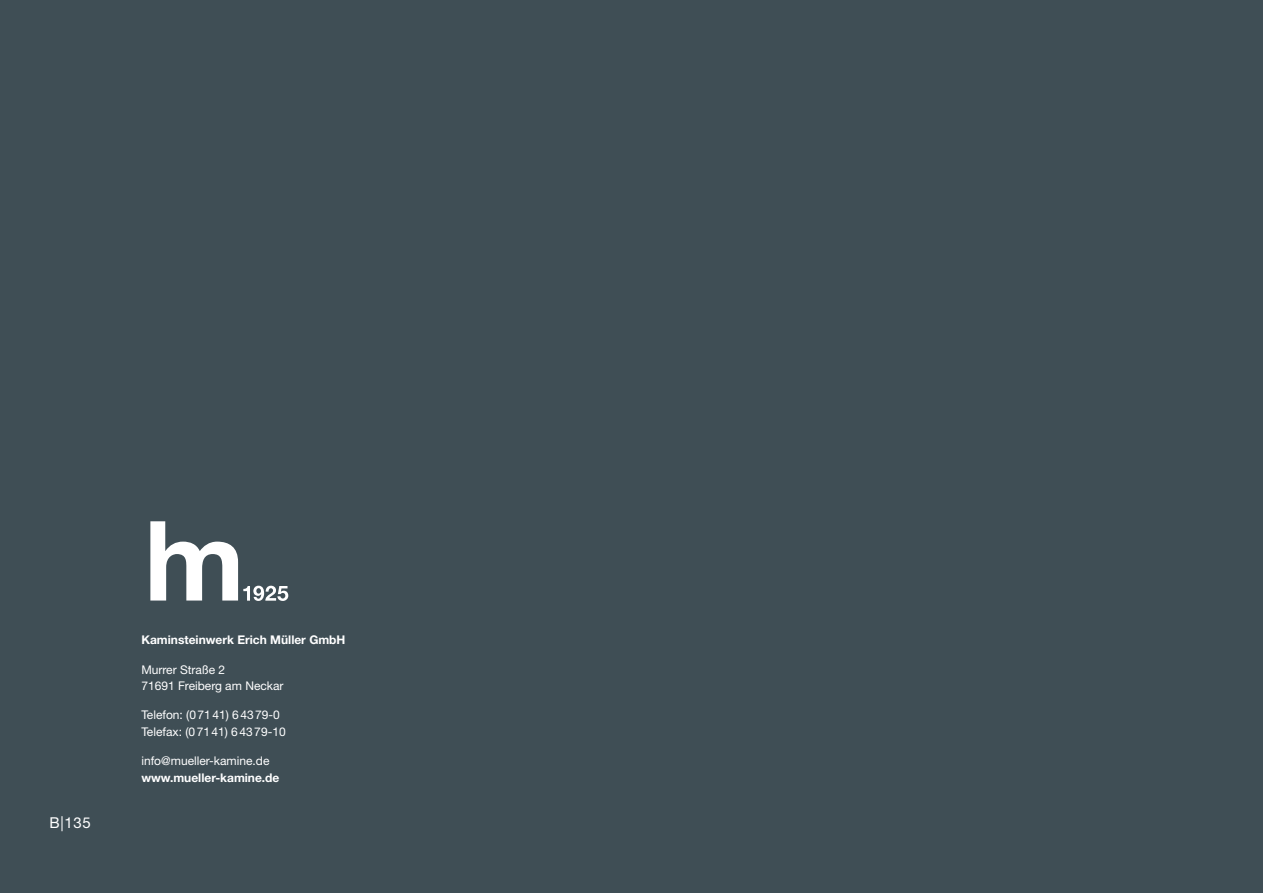
<style>
.page{position:relative;width:1263px;height:893px;background:#3f4e55}
.page>*{position:absolute;margin:0;border:0;box-sizing:border-box;transform-origin:0 0}
.t1{font:15px "Helvetica Neue LT Std";color:#fff}
.t2{font:12px/16.5px "Helvetica Neue LT Std";color:#fff}
.t3{font:700 12px "Helvetica Neue LT Std";color:#fff}
</style>
<div class="page">
<svg style="left:150px;top:521px;width:138px;height:80px"></svg>
<p class="t1" style="left:49px;top:814px;width:43px">B|135</p>
<p class="t3" style="left:141px;top:633px;width:206px">Kaminsteinwerk Erich Müller GmbH</p>
<p class="t2" style="left:141px;top:661px;width:144px">Murrer Straße 2<br>71691 Freiberg am Neckar</p>
<p class="t2" style="left:141px;top:707px;width:146px">Telefon: (07141) 64379-0<br>Telefax: (07141) 64379-10</p>
<p class="t2" style="left:141px;top:752px;width:130px">info@mueller-kamine.de</p>
<p class="t3" style="left:141px;top:770px;width:140px">www.mueller-kamine.de</p>
</div>
